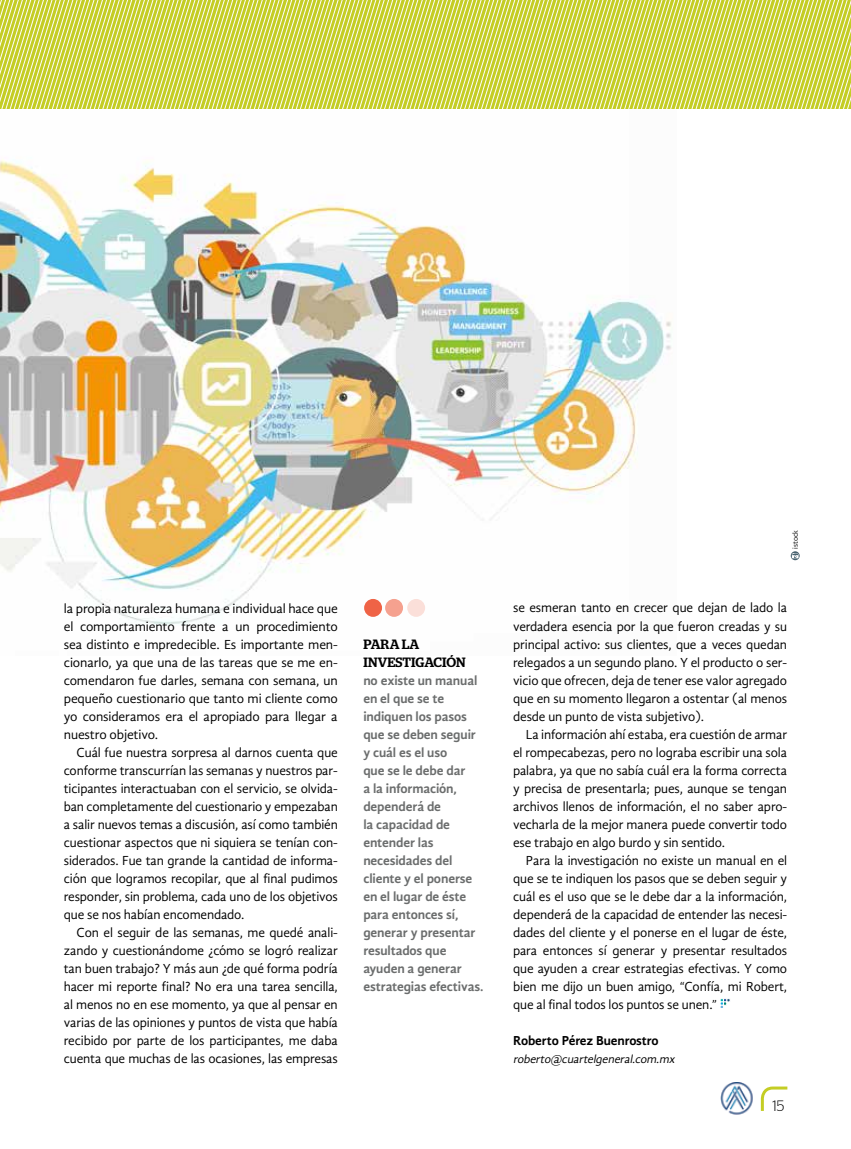
<style>
.page{position:relative;width:851px;height:1149px;background:#fff}
.page>*{position:absolute;margin:0;border:0;box-sizing:border-box;transform-origin:0 0}
.t1{font:300 15px "Stag Sans";color:#000}
.t2{font:13.5px/18px "Gandhi Sans";letter-spacing:-.01em;color:#000;text-align:justify}
.t3{font:700 13.5px/18px "Gandhi Sans";letter-spacing:-.01em;color:#6b6d6d}
.t4{font:500 13.5px/18px "Stag";letter-spacing:.01em;color:#000}
.t5{font:700 13.35px "Gandhi Sans";letter-spacing:-.01em;color:#000}
.t6{font:italic 11.85px "Gandhi Sans";color:#000}
.t7{font:7.5px "Gandhi Sans";color:#000}
</style>
<div class="page">
<img style="left:0;top:108px;width:676px;height:517px">
<svg style="left:0;top:0;width:850px;height:108px"></svg>
<div style="left:364px;top:598px;width:18px;height:18px;background:#ef6346;border-radius:50%"></div>
<svg style="left:385px;top:598px;width:18px;height:18px"></svg>
<div style="left:407px;top:598px;width:18px;height:18px;background:#fbdfd9;border-radius:50%"></div>
<img style="left:720px;top:1082px;width:33px;height:32px">
<svg style="left:760px;top:1086px;width:28px;height:25px"></svg>
<svg style="left:790px;top:551px;width:9px;height:9px"></svg>
<svg style="left:791px;top:553px;width:7px;height:5px"></svg>
<svg style="left:720px;top:998px;width:10px;height:10px"></svg>
<p class="t2" style="left:64px;top:598px;width:275px">la propia naturaleza humana e individual hace que el comportamiento frente a un procedimiento sea distinto e impredecible. Es importante men&shy;cionarlo, ya que una de las tareas que se me en&shy;comendaron fue darles, semana con semana, un pequeño cuestionario que tanto mi cliente como yo consideramos era el apropiado para llegar a nuestro objetivo.</p>
<p class="t2" style="left:64px;top:742px;width:275px;text-indent:13px">Cuál fue nuestra sorpresa al darnos cuenta que conforme transcurrían las semanas y nuestros par&shy;ticipantes interactuaban con el servicio, se olvida&shy;ban completamente del cuestionario y empezaban a salir nuevos temas a discusión, así como también cuestionar aspectos que ni siquiera se tenían con&shy;siderados. Fue tan grande la cantidad de informa&shy;ción que logramos recopilar, que al final pudimos responder, sin problema, cada uno de los objetivos que se nos habían encomendado.</p>
<p class="t2" style="left:64px;top:922px;width:275px;text-indent:13px">Con el seguir de las semanas, me quedé anali&shy;zando y cuestionándome ¿cómo se logró realizar tan buen trabajo? Y más aun ¿de qué forma podría hacer mi reporte final? No era una tarea sencilla, al menos no en ese momento, ya que al pensar en varias de las opiniones y puntos de vista que había recibido por parte de los participantes, me daba cuenta que muchas de las ocasiones, las empresas</p>
<p class="t4" style="left:363px;top:634px;width:104px">PARA LA<br>INVESTIGACIÓN</p>
<p class="t3" style="left:363px;top:670px;width:122px">no existe un manual en el que se te indiquen los pasos que se deben seguir y cuál es el uso<br>que se le debe dar<br>a la información, dependerá de<br>la capacidad de entender las necesidades del cliente y el ponerse en el lugar de éste para entonces sí, generar y presentar resultados que ayuden a generar estrategias efectivas.</p>
<p class="t7" style="left:791px;top:548px;width:20px;rotate:-90deg">istock</p>
<p class="t2" style="left:513px;top:598px;width:275px">se esmeran tanto en crecer que dejan de lado la verdadera esencia por la que fueron creadas y su principal activo: sus clientes, que a veces quedan relegados a un segundo plano. Y el producto o ser&shy;vicio que ofrecen, deja de tener ese valor agregado que en su momento llegaron a ostentar (al menos desde un punto de vista subjetivo).</p>
<p class="t2" style="left:513px;top:724px;width:275px;text-indent:13px">La información ahí estaba, era cuestión de armar el rompecabezas, pero no lograba escribir una sola palabra, ya que no sabía cuál era la forma correcta y precisa de presentarla; pues, aunque se tengan archivos llenos de información, el no saber apro&shy;vecharla de la mejor manera puede convertir todo ese trabajo en algo burdo y sin sentido.</p>
<p class="t2" style="left:513px;top:850px;width:275px;text-indent:13px">Para la investigación no existe un manual en el que se te indiquen los pasos que se deben seguir y cuál es el uso que se le debe dar a la información, dependerá de la capacidad de entender las necesi&shy;dades del cliente y el ponerse en el lugar de éste, para entonces sí generar y presentar resultados que ayuden a crear estrategias efectivas. Y como bien me dijo un buen amigo, “Confía, mi Robert, que al final todos los puntos se unen.”</p>
<p class="t5" style="left:513px;top:1032px;width:147px">Roberto Pérez Buenrostro</p>
<p class="t6" style="left:513px;top:1051px;width:165px">roberto@cuartelgeneral.com.mx</p>
<p class="t1" style="left:772px;top:1096px;width:13px">15</p>
</div>
